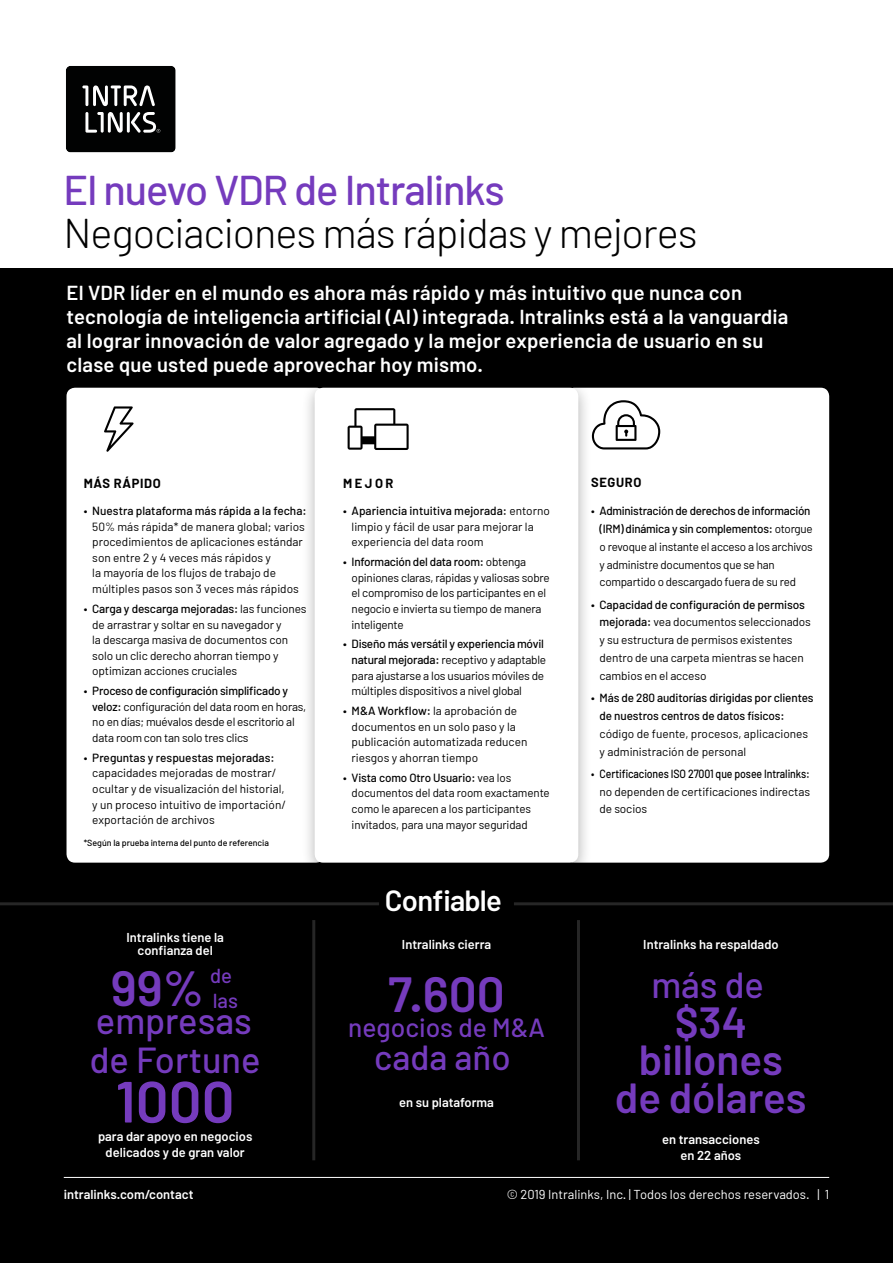
<style>
.page{position:relative;width:893px;height:1263px;background:#fff}
.page>*{position:absolute;margin:0;border:0;box-sizing:border-box;transform-origin:0 0}
.t1{font:600 58.05px "Barlow";color:#753bbd}
.t2{font:600 49.35px "Barlow";color:#753bbd}
.t3{font:600 43.5px "Barlow";color:#753bbd}
.t4{font:600 42px/38px "Barlow";color:#753bbd;text-align:center}
.t5{font:300 41.55px "Barlow";letter-spacing:-.025em;color:#000}
.t6{font:500 41.55px "Barlow";letter-spacing:-.025em;color:#753bbd}
.t7{font:500 36.15px/38.5px "Barlow";color:#753bbd}
.t8{font:500 34.8px "Barlow";color:#753bbd}
.t9{font:600 29.1px "Barlow";letter-spacing:-.025em;color:#fff}
.t10{font:500 26.25px "Barlow";color:#753bbd}
.t11{font:600 20.25px/24px "Barlow";letter-spacing:.01em;color:#fff}
.t12{font:500 20.25px/24.5px "Barlow";color:#753bbd}
.t13{font:600 12.9px/15.5px "Barlow";color:#fff;text-align:center}
.t14{font:12.9px "Barlow";color:#fff}
.t15{font:700 12.9px "Barlow";letter-spacing:.05em;color:#000}
.t16{font:11.85px/15.6px "Barlow";letter-spacing:-.01em;color:#000}
.t17{font:500 11.85px/17.9px "Barlow";letter-spacing:-.01em;color:#000}
.t18{font:500 11.85px "Barlow";letter-spacing:-.01em;color:#000;scale:.89 1}
.t19{font:500 8.85px "Barlow";color:#000}
.s1{font-weight:500}
</style>
<div class="page">
<div style="left:0;top:268px;width:893px;height:995px;background:#000"></div>
<div style="left:566px;top:388px;width:263px;height:475px;background:#fff;border-radius:9px"></div>
<div style="left:67px;top:388px;width:258px;height:475px;background:#fff;border-radius:9px"></div>
<div style="left:301px;top:378px;width:291px;height:503px;background:#000;opacity:.3"></div>
<div style="left:315px;top:388px;width:263px;height:475px;background:#fff;border-radius:9px"></div>
<svg style="left:104px;top:406px;width:30px;height:46px"></svg>
<svg style="left:348px;top:408px;width:61px;height:42px"></svg>
<hr style="left:0;top:902px;width:379px;height:3px;background:#262626">
<hr style="left:514px;top:902px;width:379px;height:3px;background:#262626">
<hr style="left:312px;top:920px;width:3px;height:240px;background:#262626">
<hr style="left:577px;top:920px;width:3px;height:240px;background:#262626">
<svg style="left:592px;top:400px;width:68px;height:49px"></svg>
<hr style="left:64px;top:1177px;width:765px;height:1px;background:#fff">
<svg style="left:66px;top:66px;width:110px;height:87px;background:#222323"></svg>
<h3 class="t6" style="left:64px;top:164px;width:443px">El nuevo VDR de Intralinks</h3>
<h3 class="t5" style="left:64px;top:208px;width:635px">Negociaciones más rápidas y mejores</h3>
<p class="t11" style="left:67px;top:280px;width:723px">El VDR líder en el mundo es ahora más rápido y más intuitivo que nunca con tecnología de inteligencia artificial (AI) integrada. Intralinks está a la vanguardia al lograr innovación de valor agregado y la mejor experiencia de usuario en su clase que usted puede aprovechar hoy mismo.</p>
<p class="t15" style="left:84px;top:475px;width:79px">MÁS RÁPIDO</p>
<p class="t17" style="left:84px;top:502px;width:224px">• Nuestra plataforma más rápida a la fecha:</p>
<p class="t16" style="left:92px;top:518px;width:214px">50% más rápida* de manera global; varios procedimientos de aplicaciones estándar son entre 2 y 4 veces más rápidos y<br>la mayoría de los flujos de trabajo de múltiples pasos son 3 veces más rápidos</p>
<p class="t16" style="left:92px;top:600px;width:216px;text-indent:-9px"><span class="s1">• Carga y descarga mejoradas:</span> las funciones de arrastrar y soltar en su navegador y<br>la descarga masiva de documentos con solo un clic derecho ahorran tiempo y optimizan acciones cruciales</p>
<p class="t16" style="left:92px;top:683px;width:216px;text-indent:-9px"><span class="s1">• Proceso de configuración simplificado y veloz:</span> configuración del data room en horas, no en días; muévalos desde el escritorio al data room con tan solo tres clics</p>
<p class="t17" style="left:84px;top:748px;width:192px">• Preguntas y respuestas mejoradas:</p>
<p class="t16" style="left:92px;top:765px;width:195px">capacidades mejoradas de mostrar/ ocultar y de visualización del historial, y un proceso intuitivo de importación/ exportación de archivos</p>
<p class="t19" style="left:84px;top:837px;width:187px">*Según la prueba interna del punto de referencia</p>
<p class="t13" style="left:127px;top:930px;width:99px;line-height:13.2px">Intralinks tiene la confianza del</p>
<h2 class="t2" style="left:111px;top:958px;width:95px">99%</h2>
<h3 class="t12" style="left:210px;top:963px;width:29px">de las</h3>
<h3 class="t7" style="left:90px;top:1001px;width:172px">empresas de Fortune</h3>
<h1 class="t1" style="left:116px;top:1065px;width:120px">1000</h1>
<p class="t13" style="left:98px;top:1129px;width:156px">para dar apoyo en negocios delicados y de gran valor</p>
<p class="t15" style="left:343px;top:475px;width:52px">MEJOR</p>
<p class="t16" style="left:352px;top:503px;width:200px;text-indent:-9px"><span class="s1">• Apariencia intuitiva mejorada:</span> entorno limpio y fácil de usar para mejorar la experiencia del data room</p>
<p class="t16" style="left:352px;top:554px;width:200px;text-indent:-9px"><span class="s1">• Información del data room:</span> obtenga opiniones claras, rápidas y valiosas sobre el compromiso de los participantes en el negocio e invierta su tiempo de manera inteligente</p>
<p class="t16" style="left:352px;top:636px;width:196px;text-indent:-9px"><span class="s1">• Diseño más versátil y experiencia móvil natural mejorada:</span> receptivo y adaptable para ajustarse a los usuarios móviles de múltiples dispositivos a nivel global</p>
<p class="t16" style="left:352px;top:703px;width:177px;text-indent:-9px"><span class="s1">• M&amp;A Workflow:</span> la aprobación de documentos en un solo paso y la publicación automatizada reducen riesgos y ahorran tiempo</p>
<p class="t16" style="left:352px;top:769px;width:200px;text-indent:-9px"><span class="s1">• Vista como Otro Usuario:</span> vea los documentos del data room exactamente como le aparecen a los participantes invitados, para una mayor seguridad</p>
<h3 class="t9" style="left:385px;top:883px;width:119px">Confiable</h3>
<p class="t15" style="left:591px;top:474px;width:52px">SEGURO</p>
<p class="t16" style="left:600px;top:502px;width:215px;line-height:17.9px;text-indent:-9px"><span class="s1">• Administración de derechos de información (IRM) dinámica y sin complementos:</span> otorgue o revoque al instante el acceso a los archivos y administre documentos que se han compartido o descargado fuera de su red</p>
<p class="t16" style="left:600px;top:595px;width:213px;line-height:17.9px;text-indent:-9px"><span class="s1">• Capacidad de configuración de permisos mejorada:</span> vea documentos seleccionados y su estructura de permisos existentes dentro de una carpeta mientras se hacen cambios en el acceso</p>
<p class="t17" style="left:600px;top:689px;width:216px;text-indent:-9px">• Más de 280 auditorías dirigidas por clientes de nuestros centros de datos físicos:</p>
<p class="t16" style="left:600px;top:724px;width:210px;line-height:17.9px">código de fuente, procesos, aplicaciones y administración de personal</p>
<p class="t18" style="left:591px;top:766px;width:247px">• Certificaciones ISO 27001 que posee Intralinks:</p>
<p class="t16" style="left:600px;top:782px;width:212px;line-height:17.9px">no dependen de certificaciones indirectas de socios</p>
<p class="t13" style="left:402px;top:937px;width:91px">Intralinks cierra</p>
<p class="t13" style="left:643px;top:937px;width:137px">Intralinks ha respaldado</p>
<h3 class="t7" style="left:651px;top:965px;width:114px">más de</h3>
<h3 class="t3" style="left:675px;top:995px;width:74px">$34</h3>
<h3 class="t4" style="left:615px;top:1040px;width:193px">billones de dólares</h3>
<p class="t13" style="left:662px;top:1131px;width:99px">en transacciones en 22 años</p>
<h2 class="t2" style="left:388px;top:963px;width:118px">7.600</h2>
<h3 class="t10" style="left:348px;top:1011px;width:198px">negocios de M&amp;A</h3>
<h3 class="t8" style="left:374px;top:1035px;width:138px">cada año</h3>
<p class="t13" style="left:399px;top:1094px;width:96px">en su plataforma</p>
<p class="t13" style="left:64px;top:1187px;width:131px">intralinks.com/contact</p>
<p class="t14" style="left:507px;top:1186px;width:324px">© 2019 Intralinks, Inc. | Todos los derechos reservados. | 1</p>
</div>
